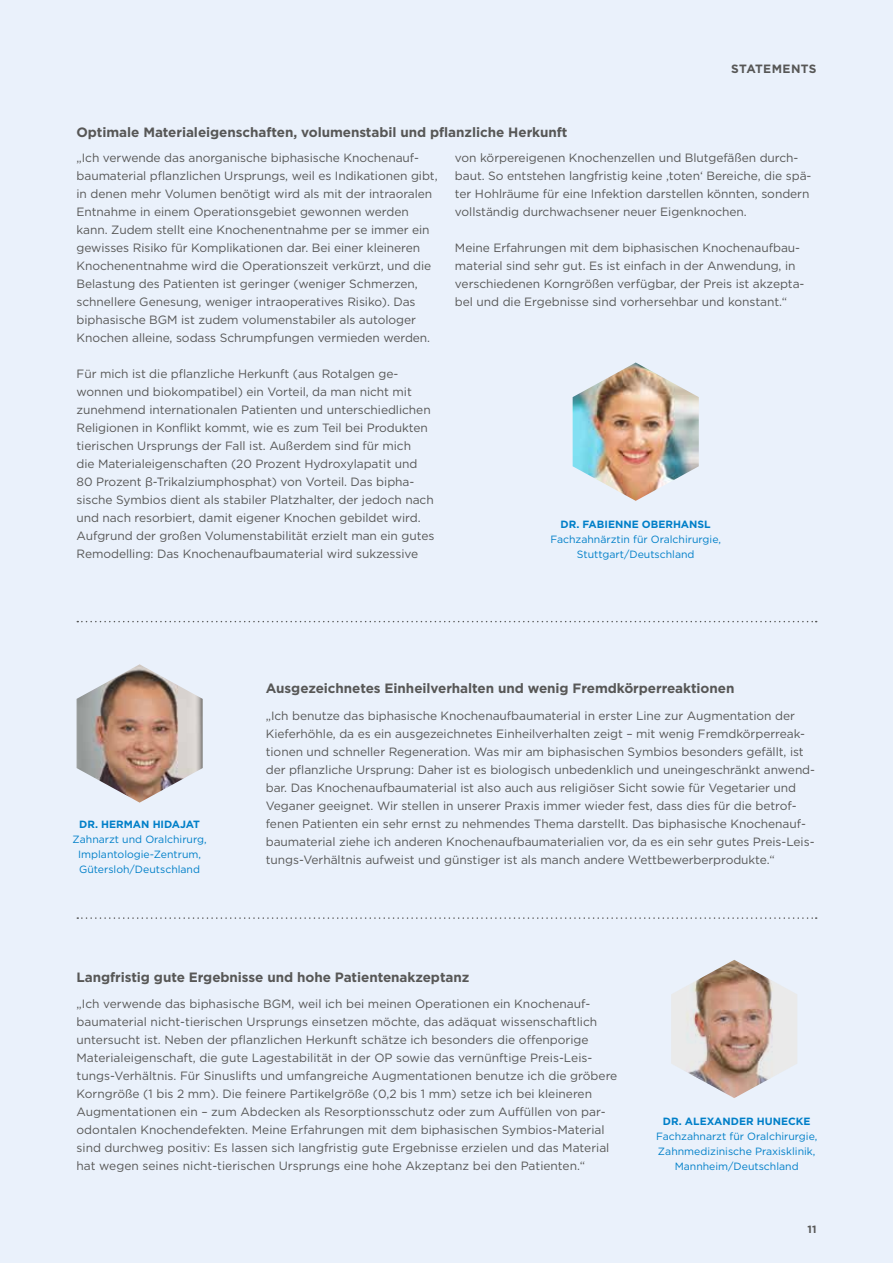
<style>
.page{position:relative;width:893px;height:1263px;background:#eaf1fb}
.page>*{position:absolute;margin:0;border:0;box-sizing:border-box;transform-origin:0 0}
.t1{font:700 13.5px "Gotham";letter-spacing:-.005em;color:#575756}
.t2{font:12px/18px "Gotham";letter-spacing:-.005em;color:#575756}
.t3{font:700 12px "Gotham";letter-spacing:.025em;color:#575756}
.t4{font:10.5px/15px "Gotham";color:#007fc8;text-align:center}
.t5{font:700 10.5px "Gotham";color:#007fc8}
.t6{font:700 10.5px "Gotham";color:#575756}
</style>
<div class="page">
<img style="left:671px;top:960px;width:126px;height:138px">
<svg style="left:77px;top:917px;width:740px;height:2px"></svg>
<img style="left:77px;top:664px;width:126px;height:139px">
<svg style="left:77px;top:621px;width:740px;height:1px"></svg>
<img style="left:573px;top:362px;width:126px;height:139px">
<p class="t1" style="left:77px;top:123px;width:492px">Optimale Materialeigenschaften, volumenstabil und pflanzliche Herkunft</p>
<p class="t3" style="left:731px;top:61px;width:87px">STATEMENTS</p>
<p class="t2" style="left:77px;top:149px;width:363px">„Ich verwende das anorganische biphasische Knochenauf&shy;baumaterial pflanzlichen Ursprungs, weil es Indikationen gibt, in denen mehr Volumen benötigt wird als mit der intraoralen Entnahme in einem Operationsgebiet gewonnen werden kann. Zudem stellt eine Knochenentnahme per se immer ein gewisses Risiko für Komplikationen dar. Bei einer kleineren Knochenentnahme wird die Operationszeit verkürzt, und die Belastung des Patienten ist geringer (weniger Schmerzen, schnellere Genesung, weniger intraoperatives Risiko). Das biphasische BGM ist zudem volumenstabiler als autologer Knochen alleine, sodass Schrumpfungen vermieden werden.</p>
<p class="t2" style="left:77px;top:365px;width:359px">Für mich ist die pflanzliche Herkunft (aus Rotalgen ge&shy;wonnen und biokompatibel) ein Vorteil, da man nicht mit zunehmend internationalen Patienten und unterschiedlichen Religionen in Konflikt kommt, wie es zum Teil bei Produkten tierischen Ursprungs der Fall ist. Außerdem sind für mich<br>die Materialeigenschaften (20 Prozent Hydroxylapatit und 80 Prozent β-Trikalziumphosphat) von Vorteil. Das bipha&shy;sische Symbios dient als stabiler Platzhalter, der jedoch nach und nach resorbiert, damit eigener Knochen gebildet wird.<br>Aufgrund der großen Volumenstabilität erzielt man ein gutes Remodelling: Das Knochenaufbaumaterial wird sukzessive</p>
<p class="t2" style="left:455px;top:149px;width:358px">von körpereigenen Knochenzellen und Blutgefäßen durch&shy;baut. So entstehen langfristig keine ‚toten‘ Bereiche, die spä&shy;ter Hohlräume für eine Infektion darstellen könnten, sondern vollständig durchwachsener neuer Eigenknochen.</p>
<p class="t2" style="left:455px;top:239px;width:351px">Meine Erfahrungen mit dem biphasischen Knochenaufbau&shy;material sind sehr gut. Es ist einfach in der Anwendung, in verschiedenen Korngrößen verfügbar, der Preis ist akzepta&shy;bel und die Ergebnisse sind vorhersehbar und konstant.“</p>
<p class="t5" style="left:561px;top:517px;width:152px">DR. FABIENNE OBERHANSL</p>
<p class="t4" style="left:550px;top:532px;width:172px">Fachzahnärztin für Oralchirurgie,<br>Stuttgart/Deutschland</p>
<p class="t5" style="left:79px;top:818px;width:122px">DR. HERMAN HIDAJAT</p>
<p class="t4" style="left:73px;top:832px;width:136px">Zahnarzt und Oralchirurg,<br>Implantologie-Zentrum,<br>Gütersloh/Deutschland</p>
<p class="t1" style="left:266px;top:680px;width:470px">Ausgezeichnetes Einheilverhalten und wenig Fremdkörperreaktionen</p>
<p class="t2" style="left:266px;top:707px;width:551px">„Ich benutze das biphasische Knochenaufbaumaterial in erster Line zur Augmentation der Kieferhöhle, da es ein ausgezeichnetes Einheilverhalten zeigt – mit wenig Fremdkörperreak&shy;tionen und schneller Regeneration. Was mir am biphasischen Symbios besonders gefällt, ist der pflanzliche Ursprung: Daher ist es biologisch unbedenklich und uneingeschränkt anwend&shy;bar. Das Knochenaufbaumaterial ist also auch aus religiöser Sicht sowie für Vegetarier und Veganer geeignet. Wir stellen in unserer Praxis immer wieder fest, dass dies für die betrof&shy;fenen Patienten ein sehr ernst zu nehmendes Thema darstellt. Das biphasische Knochenauf&shy;baumaterial ziehe ich anderen Knochenaufbaumaterialien vor, da es ein sehr gutes Preis-Leis&shy;tungs-Verhältnis aufweist und günstiger ist als manch andere Wettbewerberprodukte.“</p>
<p class="t1" style="left:77px;top:968px;width:394px">Langfristig gute Ergebnisse und hohe Patientenakzeptanz</p>
<p class="t2" style="left:77px;top:995px;width:542px">„Ich verwende das biphasische BGM, weil ich bei meinen Operationen ein Knochenauf&shy;baumaterial nicht-tierischen Ursprungs einsetzen möchte, das adäquat wissenschaftlich untersucht ist. Neben der pflanzlichen Herkunft schätze ich besonders die offenporige Materialeigenschaft, die gute Lagestabilität in der OP sowie das vernünftige Preis-Leis&shy;tungs-Verhältnis. Für Sinuslifts und umfangreiche Augmentationen benutze ich die gröbere Korngröße (1 bis 2 mm). Die feinere Partikelgröße (0,2 bis 1 mm) setze ich bei kleineren Augmentationen ein – zum Abdecken als Resorptionsschutz oder zum Auffüllen von par&shy;odontalen Knochendefekten. Meine Erfahrungen mit dem biphasischen Symbios-Material sind durchweg positiv: Es lassen sich langfristig gute Ergebnisse erzielen und das Material hat wegen seines nicht-tierischen Ursprungs eine hohe Akzeptanz bei den Patienten.“</p>
<p class="t5" style="left:663px;top:1114px;width:149px">DR. ALEXANDER HUNECKE</p>
<p class="t4" style="left:656px;top:1128px;width:163px">Fachzahnarzt für Oralchirurgie,<br>Zahnmedizinische Praxisklinik,<br>Mannheim/Deutschland</p>
<p class="t6" style="left:808px;top:1222px;width:10px">11</p>
</div>
